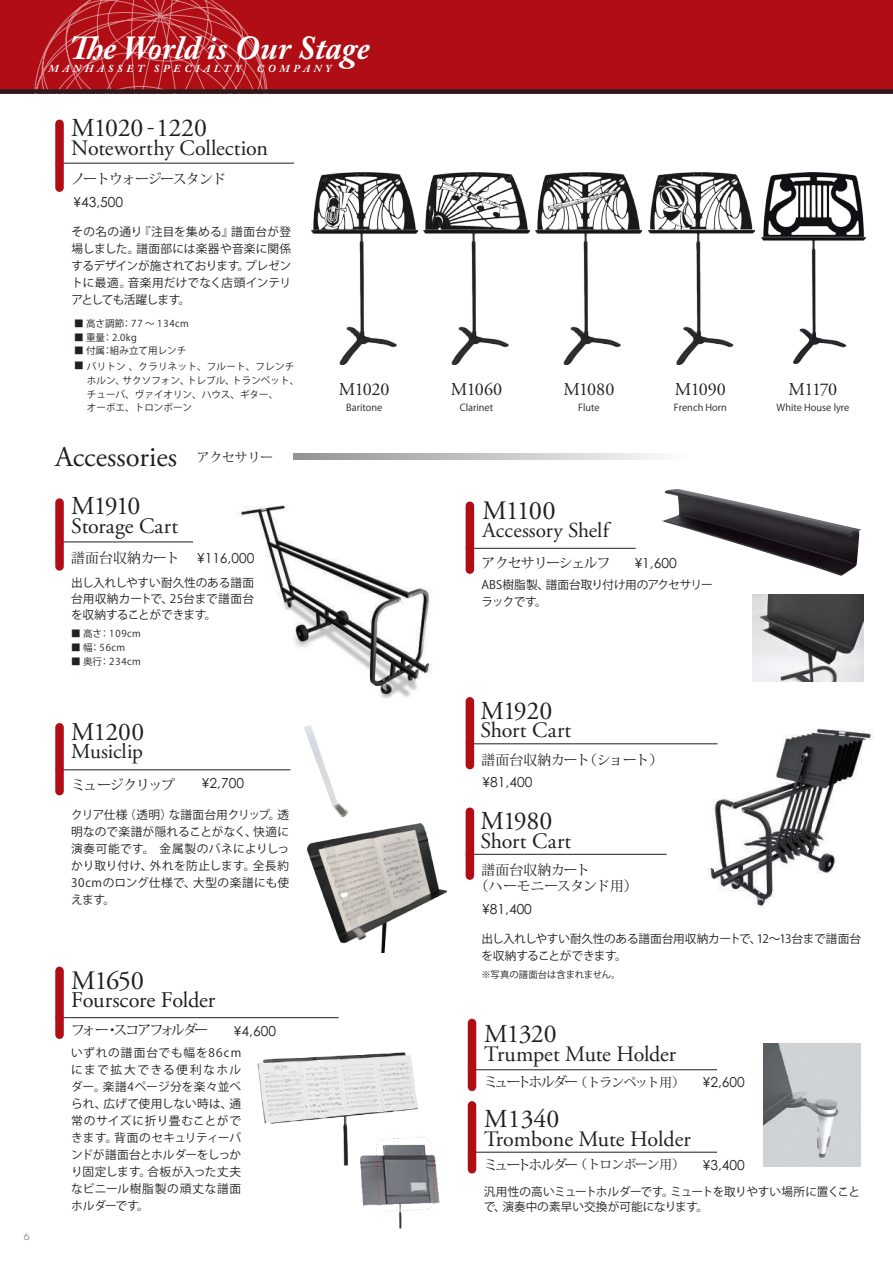
<style>
.page{position:relative;width:893px;height:1263px;background:#fff}
.page>*{position:absolute;margin:0;border:0;box-sizing:border-box;transform-origin:0 0}
.t1{font:italic 700 33.45px "Adobe Caslon Pro";color:#fff}
.t2{font:28.65px "Adobe Garamond Pro";color:#231f20}
.t3{font:26.55px "Adobe Garamond Pro";letter-spacing:-.045em;color:#231f20}
.t4{font:25.8px "Adobe Garamond Pro";letter-spacing:-.03em;color:#231f20}
.t5{font:25.5px "Adobe Garamond Pro";letter-spacing:-.015em;color:#231f20}
.t6{font:22.35px "Adobe Garamond Pro";letter-spacing:-.01em;color:#231f20}
.t7{font:22.05px "Adobe Garamond Pro";color:#231f20}
.t8{font:21.3px "Adobe Garamond Pro";letter-spacing:.005em;color:#231f20}
.t9{font:18px "Adobe Garamond Pro";letter-spacing:-.035em;color:#231f20}
.t10{font:13.8px "Century Gothic Pro";color:#231f20}
.t11{font:13.8px "Koz Min Pr 6 N";letter-spacing:-.1em;color:#231f20}
.t12{font:13.8px/15.9px "Koz Min Pr 6 N";letter-spacing:-.01em;color:#231f20}
.t13{font:13.8px "Koz Min Pr 6 N";color:#231f20}
.t14{font:13.8px "Koz Min Pr 6 N";letter-spacing:-.14em;color:#231f20}
.t15{font:13.8px "Koz Min Pr 6 N";letter-spacing:-.05em;color:#231f20}
.t16{font:13.8px "Koz Min Pr 6 N";letter-spacing:.01em;color:#231f20}
.t17{font:12.75px "Koz Min Pr 6 N";letter-spacing:-.05em;color:#231f20}
.t18{font:12.75px "Koz Min Pro";color:#231f20}
.t19{font:11.7px/17px "Koz Go Pro";letter-spacing:-.015em;color:#231f20;text-align:justify}
.t20{font:italic 700 10.65px "Adobe Caslon Pro";letter-spacing:.35em;color:#fff}
.t21{font:300 10.65px "Futura PT";color:#57585a}
.t22{font:9.6px/13.8px "Koz Go Pro";color:#231f20}
.t23{font:9.6px "Koz Go Pro";letter-spacing:.04em;color:#231f20}
.t24{font:9.3px "Koz Go Pro";color:#231f20}
.s1{font-family:"Koz Min Pr 6 N"}
.s2{font-size:13.8px}
</style>
<div class="page">
<div style="left:0;top:0;width:893px;height:94px;background:#b00d15"></div>
<svg style="left:34px;top:0;width:235px;height:163px"></svg>
<div style="left:0;top:89px;width:893px;height:5px;background:#231f20"></div>
<img style="left:678px;top:728px;width:196px;height:179px">
<img style="left:661px;top:489px;width:200px;height:87px">
<img style="left:238px;top:505px;width:194px;height:194px">
<img style="left:763px;top:1043px;width:97px;height:124px">
<hr style="left:468px;top:1069px;width:249px;height:1px;background:#231f20">
<hr style="left:468px;top:1152px;width:249px;height:1px;background:#231f20">
<hr style="left:466px;top:548px;width:170px;height:1px;background:#231f20">
<div style="left:468px;top:1019px;width:8px;height:72px;background:#b00d15;border-radius:4px"></div>
<div style="left:468px;top:1101px;width:8px;height:72px;background:#b00d15;border-radius:4px"></div>
<div style="left:466px;top:501px;width:8px;height:73px;background:#b00d15;border-radius:4px"></div>
<img style="left:753px;top:594px;width:110px;height:88px">
<hr style="left:55px;top:769px;width:235px;height:1px;background:#231f20">
<div style="left:55px;top:723px;width:9px;height:72px;background:#b00d15;border-radius:4px"></div>
<hr style="left:55px;top:542px;width:138px;height:1px;background:#231f20">
<div style="left:55px;top:498px;width:9px;height:73px;background:#b00d15;border-radius:4px"></div>
<hr style="left:55px;top:163px;width:239px;height:1px;background:#231f20">
<div style="left:55px;top:120px;width:9px;height:72px;background:#b00d15;border-radius:4px"></div>
<hr style="left:466px;top:743px;width:252px;height:1px;background:#231f20">
<hr style="left:466px;top:854px;width:200px;height:1px;background:#231f20">
<div style="left:466px;top:697px;width:8px;height:72px;background:#b00d15;border-radius:4px"></div>
<div style="left:466px;top:807px;width:8px;height:73px;background:#b00d15;border-radius:4px"></div>
<img style="left:257px;top:1052px;width:183px;height:177px">
<hr style="left:55px;top:1017px;width:284px;height:1px;background:#231f20">
<div style="left:55px;top:967px;width:9px;height:72px;background:#b00d15;border-radius:4px"></div>
<svg style="left:293px;top:454px;width:365px;height:6px;background:#c1c2c5"></svg>
<img style="left:304px;top:725px;width:45px;height:93px">
<img style="left:308px;top:823px;width:138px;height:129px">
<img style="left:761px;top:172px;width:104px;height:192px">
<img style="left:536px;top:173px;width:106px;height:191px">
<img style="left:311px;top:173px;width:106px;height:191px">
<img style="left:648px;top:173px;width:106px;height:191px">
<img style="left:423px;top:173px;width:107px;height:191px">
<p class="t21" style="left:24px;top:1230px;width:7px">6</p>
<h1 class="t1" style="left:69px;top:28px;width:302px">The World is Our Stage</h1>
<p class="t20" style="left:48px;top:62px;width:195px">MANHASSET SPECIALTY</p>
<p class="t20" style="left:257px;top:62px;width:76px">COMPANY</p>
<h3 class="t4" style="left:71px;top:112px;width:137px">M1020 <span class="s1">-</span>1220</h3>
<h3 class="t7" style="left:71px;top:134px;width:198px">Noteworthy Collection</h3>
<p class="t11" style="left:71px;top:171px;width:156px">ノートウォージースタンド</p>
<p class="t10" style="left:73px;top:194px;width:51px">¥43,500</p>
<p class="t19" style="left:72px;top:224px;width:221px">その名の通り『注目を集める』譜面台が登場しました。譜面部には楽器や音楽に関係するデザインが施されております。プレゼントに最適。音楽用だけでなく店頭インテリアとしても活躍します。</p>
<p class="t23" style="left:74px;top:317px;width:116px">■ 高さ調節： 77 ～ 134cm</p>
<p class="t22" style="left:74px;top:330px;width:64px">■ 重量： 2.0kg</p>
<p class="t22" style="left:74px;top:344px;width:114px">■ 付属：組み立て用レンチ</p>
<p class="t22" style="left:87px;top:360px;width:214px;text-indent:-13px">■ バリトン 、クラリネット、フルート、フレンチホルン、サクソフォン、トレブル、トランペット、チューバ、ヴァイオリン、ハウス、ギター、<br>オーボエ、トロンボーン</p>
<h2 class="t2" style="left:55px;top:439px;width:123px">Accessories</h2>
<p class="t18" style="left:197px;top:449px;width:78px">アクセサリー</p>
<h3 class="t4" style="left:71px;top:491px;width:71px">M1910</h3>
<h3 class="t7" style="left:71px;top:513px;width:109px">Storage Cart</h3>
<p class="t16" style="left:71px;top:550px;width:110px">譜面台収納カート</p>
<p class="t10" style="left:197px;top:549px;width:59px">¥116,000</p>
<h3 class="t9" style="left:339px;top:379px;width:52px">M1020</h3>
<p class="t22" style="left:346px;top:400px;width:38px">Baritone</p>
<h3 class="t9" style="left:451px;top:379px;width:53px">M1060</h3>
<p class="t22" style="left:460px;top:400px;width:35px">Clarinet</p>
<h3 class="t9" style="left:563px;top:379px;width:53px">M1080</h3>
<p class="t22" style="left:578px;top:400px;width:23px">Flute</p>
<h3 class="t9" style="left:675px;top:379px;width:53px">M1090</h3>
<p class="t22" style="left:674px;top:400px;width:55px">French Horn</p>
<h3 class="t3" style="left:483px;top:495px;width:75px">M1100</h3>
<h3 class="t8" style="left:483px;top:517px;width:128px">Accessory Shelf</h3>
<p class="t15" style="left:482px;top:555px;width:131px">アクセサリーシェルフ</p>
<p class="t10" style="left:635px;top:555px;width:44px">¥1,600</p>
<p class="t19" style="left:71px;top:575px;width:184px;line-height:15.9px">出し入れしやすい耐久性のある譜面台用収納カートで、25台まで譜面台を収納することができます。</p>
<p class="t19" style="left:482px;top:576px;width:233px">ABS樹脂製、譜面台取り付け用のアクセサリーラックです。</p>
<p class="t22" style="left:71px;top:627px;width:71px">■ 高さ： 109cm</p>
<p class="t22" style="left:71px;top:641px;width:55px">■ 幅： 56cm</p>
<p class="t22" style="left:71px;top:655px;width:71px">■ 奥行： 234cm</p>
<h3 class="t5" style="left:71px;top:717px;width:74px">M1200</h3>
<h3 class="t8" style="left:71px;top:739px;width:73px">Musiclip</h3>
<p class="t11" style="left:71px;top:777px;width:105px">ミュージクリップ</p>
<p class="t19" style="left:71px;top:806px;width:219px">クリア仕様（透明）な譜面台用クリップ。透明なので楽譜が隠れることがなく、快適に演奏可能です。 金属製のバネによりしっかり取り付け、外れを防止します。全長約30cmのロング仕様で、大型の楽譜にも使えます。</p>
<p class="t10" style="left:202px;top:775px;width:44px">¥2,700</p>
<h3 class="t4" style="left:480px;top:695px;width:73px">M1920</h3>
<h3 class="t7" style="left:480px;top:717px;width:92px">Short Cart</h3>
<p class="t13" style="left:482px;top:752px;width:183px">譜面台収納カート（ショート）</p>
<p class="t10" style="left:483px;top:773px;width:51px">¥81,400</p>
<h3 class="t4" style="left:480px;top:805px;width:73px">M1980</h3>
<h3 class="t7" style="left:480px;top:827px;width:92px">Short Cart</h3>
<p class="t12" style="left:475px;top:863px;width:165px;text-indent:7px">譜面台収納カート<br>（ハーモニースタンド用）</p>
<p class="t10" style="left:482px;top:901px;width:51px">¥81,400</p>
<h3 class="t9" style="left:789px;top:379px;width:50px">M1170</h3>
<p class="t22" style="left:777px;top:400px;width:74px">White House lyre</p>
<h3 class="t3" style="left:71px;top:964px;width:74px">M1650</h3>
<h3 class="t6" style="left:71px;top:987px;width:146px">Fourscore Folder</h3>
<p class="t14" style="left:71px;top:1022px;width:139px">フォー・スコアフォルダー</p>
<p class="t10" style="left:234px;top:1022px;width:44px">¥4,600</p>
<p class="t19" style="left:71px;top:1044px;width:172px">いずれの譜面台でも幅を86cmにまで拡大できる便利なホルダー。楽譜4ページ分を楽々並べられ、広げて使用しない時は、通常のサイズに折り畳むことができます。背面のセキュリティーバンドが譜面台とホルダーをしっかり固定します。合板が入った丈夫なビニール樹脂製の頑丈な譜面ホルダーです。</p>
<p class="t19" style="left:482px;top:930px;width:381px">出し入れしやすい耐久性のある譜面台用収納カートで、12～13台まで譜面台を収納することができます。</p>
<p class="t24" style="left:482px;top:968px;width:141px">※写真の譜面台は含まれません。</p>
<h3 class="t4" style="left:484px;top:1018px;width:74px">M1320</h3>
<h3 class="t7" style="left:484px;top:1040px;width:193px">Trumpet Mute Holder</h3>
<p class="t17" style="left:484px;top:1075px;width:203px"><span class="s2">ミュートホルダー</span>（トランペット用）</p>
<h3 class="t4" style="left:484px;top:1103px;width:77px">M1340</h3>
<h3 class="t7" style="left:484px;top:1125px;width:208px">Trombone Mute Holder</h3>
<p class="t17" style="left:484px;top:1157px;width:203px"><span class="s2">ミュートホルダー</span>（トロンボーン用）</p>
<p class="t10" style="left:703px;top:1074px;width:44px">¥2,600</p>
<p class="t10" style="left:703px;top:1156px;width:44px">¥3,400</p>
<p class="t19" style="left:484px;top:1183px;width:378px;line-height:15.9px">汎用性の高いミュートホルダーです。ミュートを取りやすい場所に置くことで、演奏中の素早い交換が可能になります。</p>
</div>
